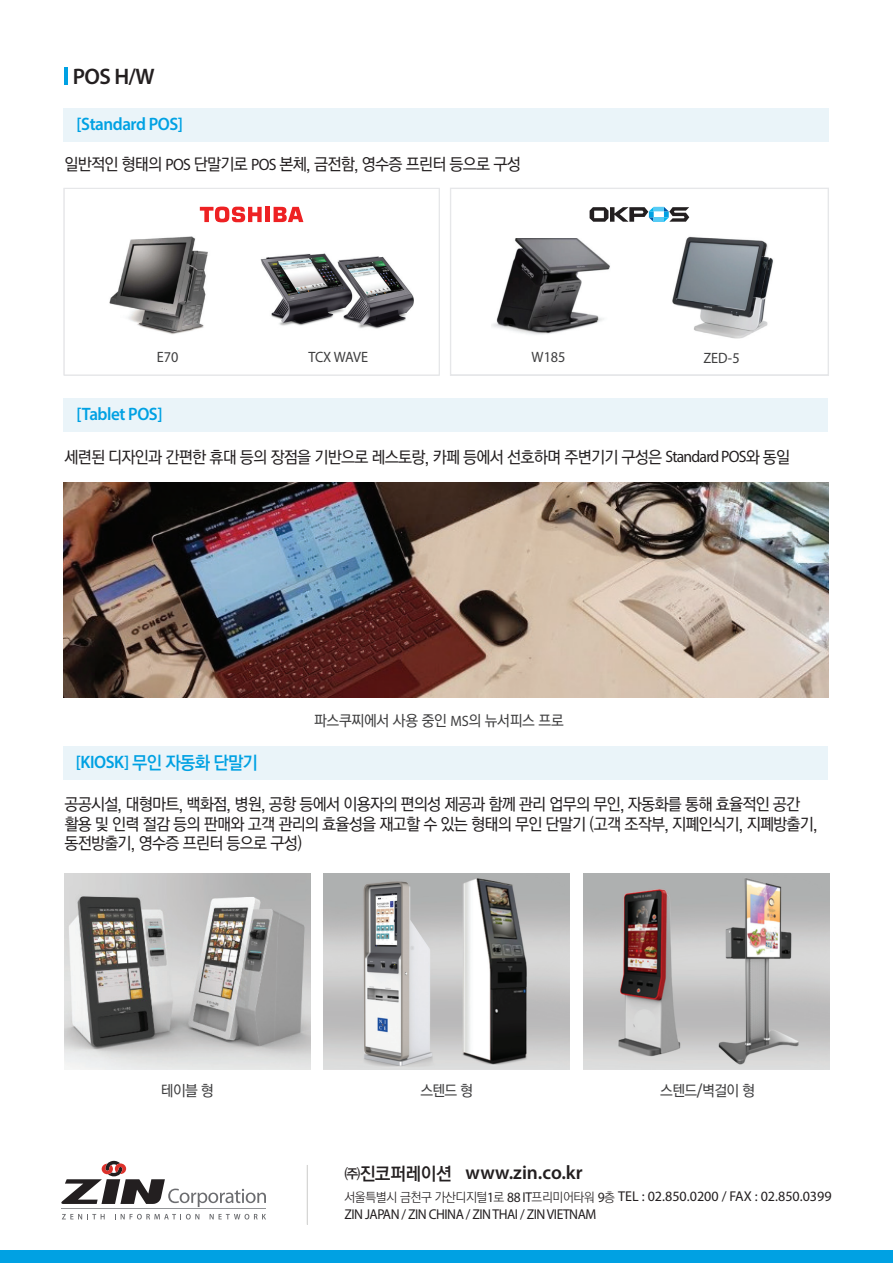
<style>
.page{position:relative;width:893px;height:1263px;background:#fff}
.page>*{position:absolute;margin:0;border:0;box-sizing:border-box;transform-origin:0 0}
.t1{font:600 22.5px "Myriad Pro";color:#231f20}
.t2{font:600 19.5px "Myriad Pro";letter-spacing:.005em;color:#231f20}
.t3{font:600 18px "Myriad Pro";letter-spacing:-.025em;color:#00a1e3;scale:.95 1}
.t4{font:18px "YDVYGO540";letter-spacing:-.05em;color:#00a1e3;scale:.95 1}
.t5{font:16.5px/19.8px "YDVYGO530";letter-spacing:-.05em;color:#231f20;scale:.95 1}
.t6{font:15px "YDVYGO530";letter-spacing:-.025em;color:#3e3e3f;scale:.95 1}
.t7{font:15px "Myriad Pro";color:#3e3e3f;scale:.95 1}
.t8{font:14.25px/17.5px "Myriad Pro";letter-spacing:-.035em;color:#231f20;scale:.95 1}
.s1{font-family:"Myriad Pro"}
.s2{font-family:"Myriad Pro";font-weight:600}
.s3{font-family:"YDVYGO540";font-weight:400;font-size:18px}
.s4{font-family:"YDVYGO520";font-size:12.75px}
</style>
<div class="page">
<svg style="left:63px;top:188px;width:377px;height:188px"></svg>
<div style="left:64px;top:108px;width:765px;height:33px;background:#eaf4f9"></div>
<div style="left:64px;top:746px;width:764px;height:33px;background:#eaf4f9"></div>
<div style="left:64px;top:398px;width:764px;height:34px;background:#eaf4f9"></div>
<img style="left:324px;top:874px;width:246px;height:195px">
<img style="left:64px;top:874px;width:246px;height:195px">
<img style="left:583px;top:874px;width:246px;height:195px">
<img style="left:64px;top:483px;width:765px;height:214px">
<img style="left:104px;top:231px;width:110px;height:106px">
<svg style="left:450px;top:188px;width:379px;height:188px"></svg>
<img style="left:662px;top:229px;width:118px;height:113px">
<img style="left:259px;top:225px;width:160px;height:126px">
<svg style="left:590px;top:207px;width:99px;height:15px"></svg>
<hr style="left:654px;top:218px;width:10px;height:4px;background:#56cbf5">
<div style="left:265px;top:207px;width:5px;height:15px;background:#ee2123"></div>
<svg style="left:274px;top:207px;width:29px;height:15px"></svg>
<svg style="left:200px;top:206px;width:62px;height:17px"></svg>
<hr style="left:64px;top:67px;width:4px;height:17px;background:#00a1e3">
<div style="left:0;top:1250px;width:893px;height:13px;background:#00a1e3"></div>
<hr style="left:307px;top:1165px;width:1px;height:59px;background:#d6d6d5">
<svg style="left:62px;top:1214px;width:43px;height:5px"></svg>
<svg style="left:115px;top:1214px;width:84px;height:5px"></svg>
<svg style="left:210px;top:1214px;width:56px;height:5px"></svg>
<hr style="left:61px;top:1209px;width:205px;height:1px;background:#939598">
<svg style="left:61px;top:1161px;width:205px;height:46px"></svg>
<h1 class="t1" style="left:73px;top:62px;width:83px">POS H/W</h1>
<p class="t3" style="left:77px;top:112px;width:114px">[Standard POS]</p>
<p class="t5" style="left:64px;top:154px;width:482px">일반적인 형태의 <span class="s1">POS</span> 단말기로 <span class="s1">POS</span> 본체, 금전함, 영수증 프린터 등으로 구성</p>
<p class="t7" style="left:157px;top:347px;width:24px">E70</p>
<p class="t7" style="left:308px;top:347px;width:64px">TCX WAVE</p>
<p class="t7" style="left:532px;top:347px;width:37px">W185</p>
<p class="t7" style="left:703px;top:348px;width:40px">ZED-5</p>
<p class="t3" style="left:77px;top:403px;width:92px">[Tablet POS]</p>
<p class="t5" style="left:64px;top:447px;width:766px">세련된 디자인과 간편한 휴대 등의 장점을 기반으로 레스토랑, 카페 등에서 선호하며 주변기기 구성은 <span class="s1">Standard POS</span>와 동일</p>
<p class="t4" style="left:76px;top:751px;width:193px"><span class="s2">[KIOSK]</span> 무인 자동화 단말기</p>
<p class="t6" style="left:314px;top:710px;width:264px">파스쿠찌에서 사용 중인 <span class="s1">MS</span>의 뉴서피스 프로</p>
<p class="t5" style="left:64px;top:793px;width:795px">공공시설, 대형마트, 백화점, 병원, 공항 등에서 이용자의 편의성 제공과 함께 관리 업무의 무인, 자동화를 통해 효율적인 공간 활용 및 인력 절감 등의 판매와 고객 관리의 효율성을 재고할 수 있는 형태의 무인 단말기 (고객 조작부, 지폐인식기, 지폐방출기, 동전방출기, 영수증 프린터 등으로 구성)</p>
<p class="t6" style="left:161px;top:1081px;width:57px">테이블 형</p>
<p class="t6" style="left:420px;top:1081px;width:57px">스텐드 형</p>
<p class="t6" style="left:660px;top:1081px;width:101px">스텐드/벽걸이 형</p>
<p class="t2" style="left:344px;top:1160px;width:240px"><span class="s3">㈜진코퍼레이션</span> www.zin.co.kr</p>
<p class="t8" style="left:344px;top:1188px;width:514px"><span class="s4">서울특별시 금천구 가산디지털</span>1<span class="s4">로</span> 88 IT<span class="s4">프리미어타워</span> 9<span class="s4">층</span> TEL : 02.850.0200 / FAX : 02.850.0399<br>ZIN JAPAN / ZIN CHINA / ZIN THAI / ZIN VIETNAM</p>
</div>
